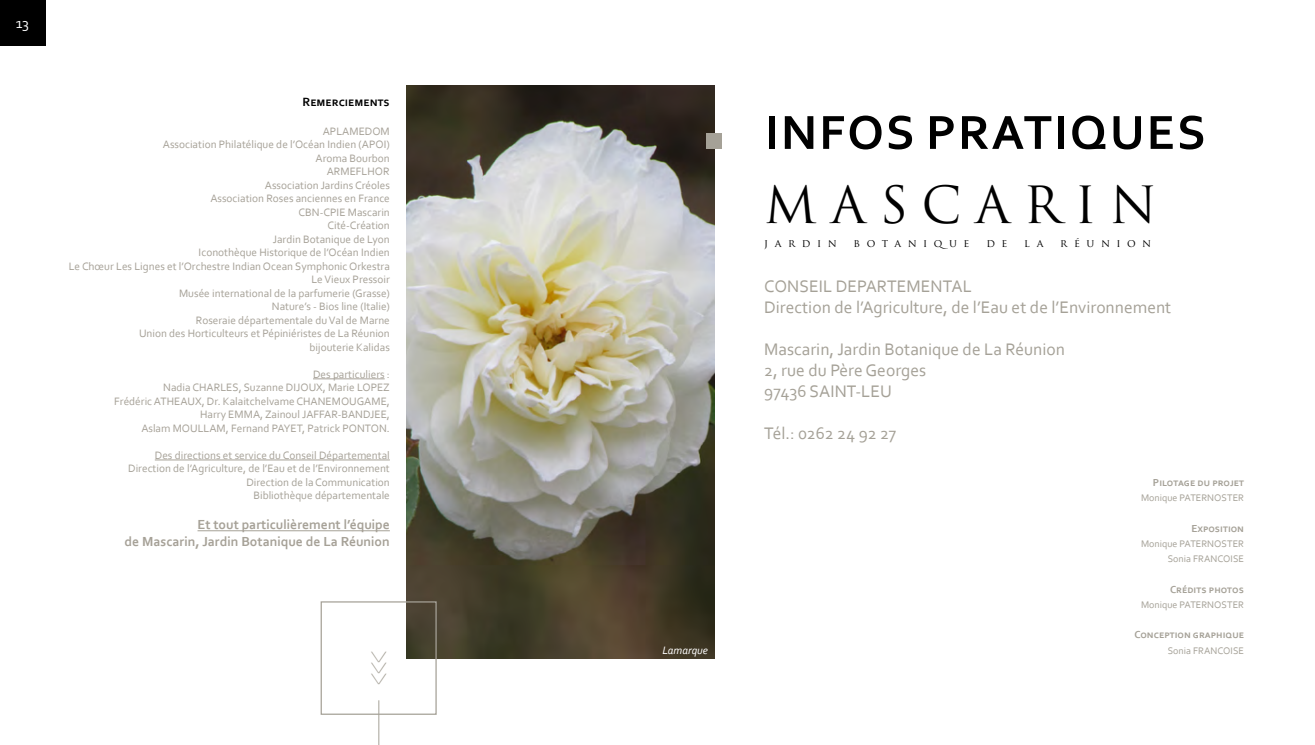
<style>
.page{position:relative;width:1315px;height:745px;background:#fff}
.page>*{position:absolute;margin:0;border:0;box-sizing:border-box;transform-origin:0 0}
.t1{font:700 50px "Corbel";letter-spacing:.04em;color:#000}
.t2{font:49.88px "Trajan Pro";letter-spacing:.27em;color:#000}
.t3{font:17.5px/21px "Corbel";color:#a5a197}
.t4{font:15px "Corbel";color:#fff}
.t5{font:700 13.75px/16.5px "Corbel";color:#a6a197;text-align:right}
.t6{font:700 12.5px "Corbel";color:#000}
.t7{font:11.25px/13.5px "Corbel";color:#a6a197;text-align:right}
.t8{font:11.25px/13.5px "Corbel";color:#a5a197;text-align:right}
.t9{font:italic 11.25px "Corbel";color:#fff}
.t10{font:10.75px "Trajan Pro";letter-spacing:.615em;color:#000}
.t11{font:700 10.62px "Corbel";color:#a5a197}
.t12{font:10px/15.2px "Corbel";color:#a5a197;text-align:right}
</style>
<div class="page">
<div style="left:0;top:0;width:45px;height:45px;background:#000"></div>
<img style="left:407px;top:85px;width:307px;height:572px">
<div style="left:321px;top:601px;width:116px;height:113px;border:1px solid #a5a197"></div>
<hr style="left:378px;top:699px;width:1px;height:45px;background:#a5a197">
<div style="left:706px;top:133px;width:16px;height:16px;background:#a5a197"></div>
<hr style="left:313px;top:378px;width:72px;height:1px;background:#a6a197">
<hr style="left:155px;top:459px;width:235px;height:1px;background:#a6a197">
<hr style="left:197px;top:530px;width:193px;height:1px;background:#a6a197">
<h3 class="t4" style="left:16px;top:14px;width:15px">13</h3>
<p class="t6" style="left:302px;top:94px;width:89px">Remerciements</p>
<p class="t7" style="left:69px;top:124px;width:323px">APLAMEDOM<br>Association Philatélique de l’Océan Indien (APOI)<br>Aroma Bourbon<br>ARMEFLHOR<br>Association Jardins Créoles<br>Association Roses anciennes en France<br>CBN-CPIE Mascarin<br>Cité-Création<br>Jardin Botanique de Lyon<br>Iconothèque Historique de l’Océan Indien<br>Le Chœur Les Lignes et l’Orchestre Indian Ocean Symphonic Orkestra<br>Le Vieux Pressoir<br>Musée international de la parfumerie (Grasse)<br>Nature’s - Bios line (Italie)<br>Roseraie départementale du Val de Marne<br>Union des Horticulteurs et Pépiniéristes de La Réunion<br>bijouterie Kalidas</p>
<p class="t7" style="left:114px;top:367px;width:277px">Des particuliers :<br>Nadia CHARLES, Suzanne DIJOUX, Marie LOPEZ<br>Frédéric ATHEAUX, Dr. Kalaitchelvame CHANEMOUGAME, Harry EMMA, Zainoul JAFFAR-BANDJEE,<br>Aslam MOULLAM, Fernand PAYET, Patrick PONTON.</p>
<p class="t7" style="left:155px;top:448px;width:237px">Des directions et service du Conseil Départemental</p>
<p class="t8" style="left:128px;top:461px;width:263px">Direction de l’Agriculture, de l’Eau et de l’Environnement<br>Direction de la Communication<br>Bibliothèque départementale</p>
<p class="t5" style="left:125px;top:516px;width:267px">Et tout particulièrement l’équipe<br>de Mascarin, Jardin Botanique de La Réunion</p>
<p class="t9" style="left:662px;top:642px;width:47px">Lamarque</p>
<h1 class="t1" style="left:765px;top:101px;width:442px">INFOS PRATIQUES</h1>
<h2 class="t2" style="left:764px;top:173px;width:394px">MASCARIN</h2>
<p class="t10" style="left:764px;top:236px;width:74px">jardin</p>
<p class="t10" style="left:853px;top:236px;width:118px">botanique</p>
<p class="t10" style="left:986px;top:236px;width:23px">d e</p>
<p class="t10" style="left:1024px;top:236px;width:21px">l a</p>
<p class="t10" style="left:1060px;top:236px;width:92px">réunion</p>
<h3 class="t3" style="left:764px;top:275px;width:409px">CONSEIL DEPARTEMENTAL<br>Direction de l’Agriculture, de l’Eau et de l’Environnement</h3>
<h3 class="t3" style="left:764px;top:338px;width:302px">Mascarin, Jardin Botanique de La Réunion<br>2, rue du Père Georges<br>97436 SAINT-LEU</h3>
<h3 class="t3" style="left:764px;top:422px;width:134px">Tél.: 0262 24 92 27</h3>
<p class="t11" style="left:1153px;top:475px;width:93px">Pilotage du projet</p>
<p class="t12" style="left:1141px;top:489px;width:105px">Monique PATERNOSTER</p>
<p class="t11" style="left:1191px;top:521px;width:54px">Exposition</p>
<p class="t12" style="left:1141px;top:535px;width:105px">Monique PATERNOSTER<br>Sonia FRANCOISE</p>
<p class="t11" style="left:1170px;top:582px;width:76px">Crédits photos</p>
<p class="t12" style="left:1141px;top:596px;width:105px">Monique PATERNOSTER</p>
<p class="t11" style="left:1134px;top:627px;width:111px">Conception graphique</p>
<p class="t12" style="left:1167px;top:642px;width:78px">Sonia FRANCOISE</p>
</div>
